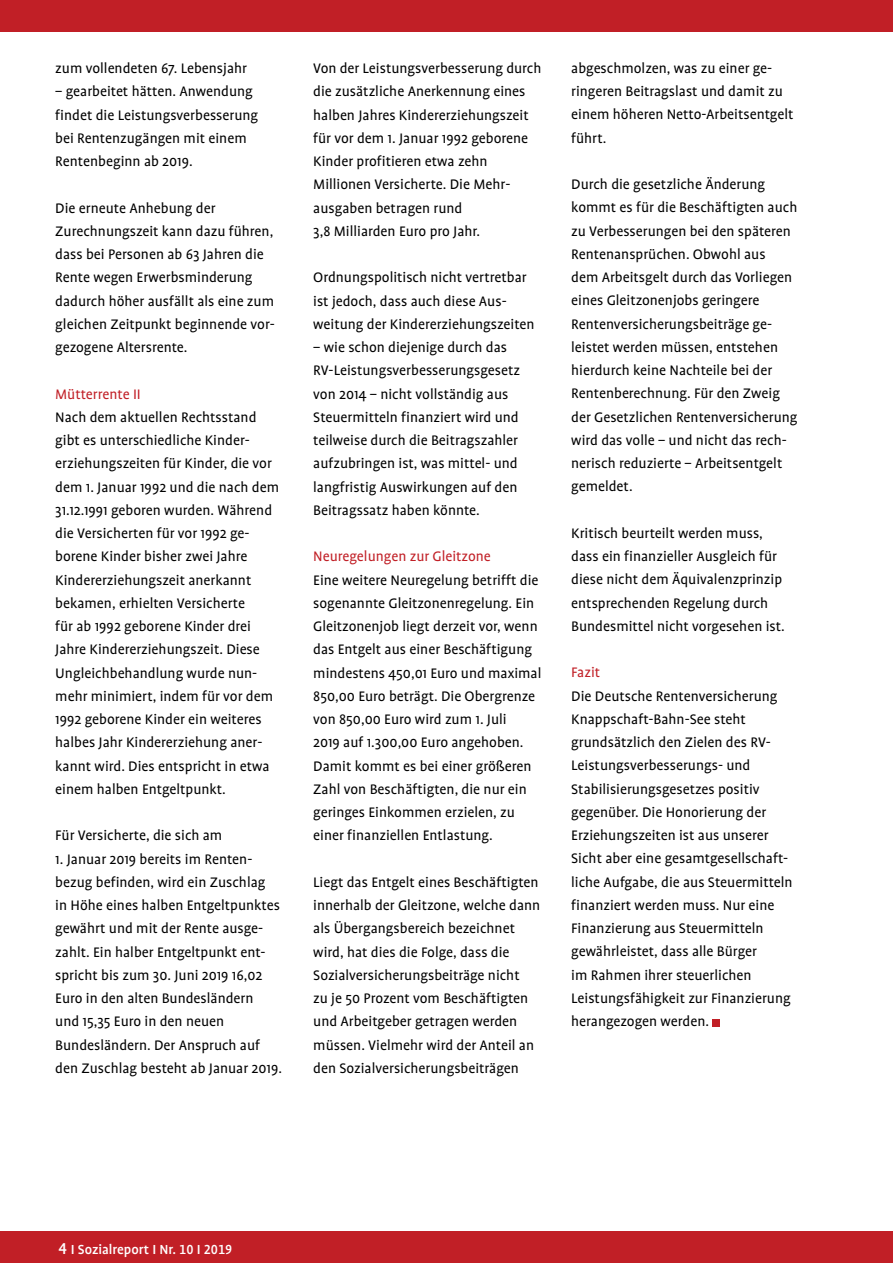
<style>
.page{position:relative;width:893px;height:1263px;background:#fff}
.page>*{position:absolute;margin:0;border:0;box-sizing:border-box;transform-origin:0 0}
.t1{font:15.75px/23.2px "Profile";color:#000}
.t2{font:15.75px "Profile";color:#c11f26}
.t3{font:500 15px "Profile";color:#fff}
.s1{font-family:"Profile NO";font-size:18px}
.s2{font-family:"Profile NO"}
</style>
<div class="page">
<div style="left:0;top:0;width:893px;height:32px;background:#c11f26"></div>
<div style="left:0;top:1231px;width:893px;height:32px;background:#c11f26"></div>
<div style="left:712px;top:1019px;width:8px;height:7px;background:#c11f26"></div>
<p class="t1" style="left:55px;top:57px;width:193px">zum vollendeten 67. Lebensjahr</p>
<p class="t1" style="left:55px;top:80px;width:204px">– gearbeitet hätten. Anwendung findet die Leistungsverbesserung bei Rentenzugängen mit einem<br>Rentenbeginn ab 2019.</p>
<p class="t1" style="left:55px;top:196px;width:221px">Die erneute Anhebung der<br>Zurechnungszeit kann dazu führen, dass bei Personen ab 63 Jahren die<br>Rente wegen Erwerbsminderung dadurch höher ausfällt als eine zum gleichen Zeitpunkt beginnende vor&shy;gezogene Altersrente.</p>
<p class="t2" style="left:55px;top:386px;width:87px">Mütterrente II</p>
<p class="t1" style="left:55px;top:406px;width:225px">Nach dem aktuellen Rechtsstand gibt es unterschiedliche Kinder&shy;erziehungszeiten für Kinder, die vor dem 1. Januar 1992 und die nach dem 31.12.1991 geboren wurden. Während die Versicherten für vor 1992 ge&shy;borene Kinder bisher zwei Jahre Kindererziehungszeit anerkannt bekamen, erhielten Versicherte<br>für ab 1992 geborene Kinder drei Jahre Kindererziehungszeit. Diese Ungleichbehandlung wurde nun&shy;mehr minimiert, indem für vor dem 1992 geborene Kinder ein weiteres halbes Jahr Kindererziehung aner&shy;kannt wird. Dies entspricht in etwa einem halben Entgeltpunkt.</p>
<p class="t1" style="left:55px;top:824px;width:169px">Für Versicherte, die sich am</p>
<p class="t1" style="left:55px;top:847px;width:228px">1. Januar 2019 bereits im Renten&shy;bezug befinden, wird ein Zuschlag<br>in Höhe eines halben Entgeltpunktes gewährt und mit der Rente ausge&shy;zahlt. Ein halber Entgeltpunkt ent&shy;spricht bis zum 30. Juni 2019 16,02<br>Euro in den alten Bundesländern<br>und 15,35 Euro in den neuen Bundesländern. Der Anspruch auf den Zuschlag besteht ab Januar 2019.</p>
<p class="t1" style="left:313px;top:57px;width:230px">Von der Leistungsverbesserung durch die zusätzliche Anerkennung eines halben Jahres Kindererziehungszeit für vor dem 1. Januar 1992 geborene<br>Kinder profitieren etwa zehn<br>Millionen Versicherte. Die Mehr&shy;ausgaben betragen rund<br>3,8 Milliarden Euro pro Jahr.</p>
<p class="t1" style="left:313px;top:266px;width:223px">Ordnungspolitisch nicht vertretbar ist jedoch, dass auch diese Aus&shy;weitung der Kindererziehungszeiten</p>
<p class="t1" style="left:313px;top:336px;width:208px">– wie schon diejenige durch das RV-Leistungsverbesserungsgesetz von 2014 – nicht vollständig aus Steuermitteln finanziert wird und teilweise durch die Beitragszahler aufzubringen ist, was mittel- und langfristig Auswirkungen auf den Beitragssatz haben könnte.</p>
<p class="t2" style="left:313px;top:548px;width:179px">Neuregelungen zur Gleitzone</p>
<p class="t1" style="left:313px;top:568px;width:230px">Eine weitere Neuregelung betrifft die sogenannte Gleitzonenregelung. Ein Gleitzonenjob liegt derzeit vor, wenn das Entgelt aus einer Beschäftigung mindestens 450,01 Euro und maximal 850,00 Euro beträgt. Die Obergrenze von 850,00 Euro wird zum 1. Juli<br>2019 auf 1.300,00 Euro angehoben.<br>Damit kommt es bei einer größeren Zahl von Beschäftigten, die nur ein geringes Einkommen erzielen, zu einer finanziellen Entlastung.</p>
<p class="t1" style="left:313px;top:870px;width:229px">Liegt das Entgelt eines Beschäftigten innerhalb der Gleitzone, welche dann als Übergangsbereich bezeichnet wird, hat dies die Folge, dass die Sozialversicherungsbeiträge nicht<br>zu je 50 Prozent vom Beschäftigten und Arbeitgeber getragen werden müssen. Vielmehr wird der Anteil an den Sozialversicherungsbeiträgen</p>
<p class="t1" style="left:571px;top:57px;width:224px">abgeschmolzen, was zu einer ge&shy;ringeren Beitragslast und damit zu einem höheren Netto-Arbeitsentgelt führt.</p>
<p class="t1" style="left:571px;top:173px;width:228px">Durch die gesetzliche Änderung kommt es für die Beschäftigten auch zu Verbesserungen bei den späteren<br>Rentenansprüchen. Obwohl aus<br>dem Arbeitsgelt durch das Vorliegen eines Gleitzonenjobs geringere<br>Rentenversicherungsbeiträge ge&shy;leistet werden müssen, entstehen hierdurch keine Nachteile bei der<br>Rentenberechnung. Für den Zweig der Gesetzlichen Rentenversicherung wird das volle – und nicht das rech&shy;nerisch reduzierte – Arbeitsentgelt gemeldet.</p>
<p class="t1" style="left:571px;top:522px;width:215px">Kritisch beurteilt werden muss, dass ein finanzieller Ausgleich für diese nicht dem Äquivalenzprinzip entsprechenden Regelung durch Bundesmittel nicht vorgesehen ist.</p>
<p class="t2" style="left:571px;top:664px;width:30px">Fazit</p>
<p class="t1" style="left:571px;top:684px;width:223px">Die Deutsche Rentenversicherung<br>Knappschaft-Bahn-See steht grundsätzlich den Zielen des RV-<br>Leistungsverbesserungs- und<br>Stabilisierungsgesetzes positiv gegenüber. Die Honorierung der<br>Erziehungszeiten ist aus unserer<br>Sicht aber eine gesamtgesellschaft&shy;liche Aufgabe, die aus Steuermitteln finanziert werden muss. Nur eine<br>Finanzierung aus Steuermitteln gewährleistet, dass alle Bürger<br>im Rahmen ihrer steuerlichen<br>Leistungsfähigkeit zur Finanzierung herangezogen werden.</p>
<p class="t3" style="left:58px;top:1241px;width:175px"><span class="s1">4</span> I Sozialreport I Nr. <span class="s2">10</span> I <span class="s2">2019</span></p>
</div>
